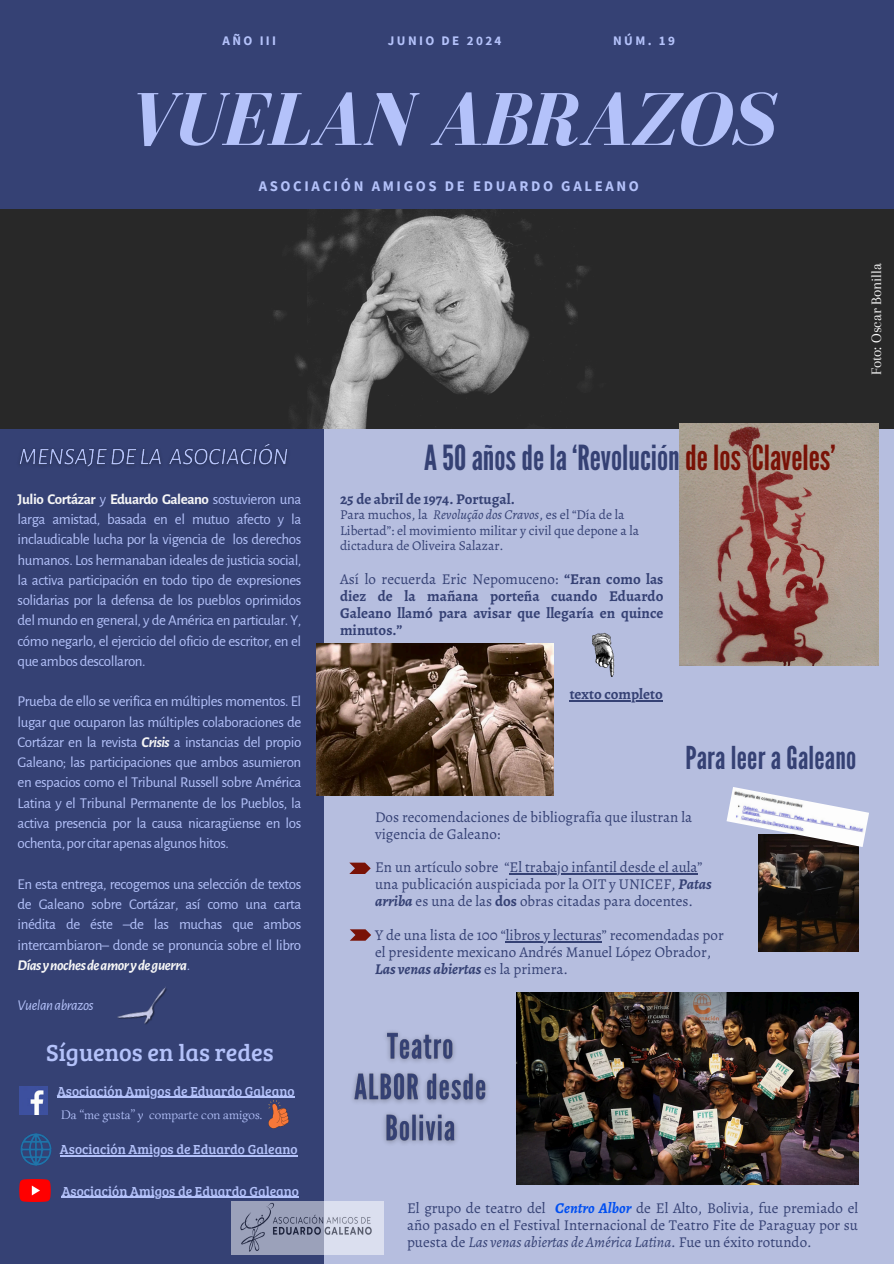
<style>
.page{position:relative;width:894px;height:1264px;background:#fff}
.page>*{position:absolute;margin:0;border:0;box-sizing:border-box;transform-origin:0 0}
.t1{font:italic 700 77.25px "Bodoni FLF";color:#b4c2fa}
.t2{font:34.5px "League Gothic";color:#354174}
.t3{font:31.5px "League Gothic";letter-spacing:.01em;color:#354174}
.t4{font:24px "Bree Serif";color:#b4c2fa}
.t5{font:15px/20.2px "Alegreya Sans";letter-spacing:-.03em;color:#b4c2fa;text-align:justify}
.t6{font:15px/16.8px "Alegreya";color:#354174}
.t7{font:700 15px/16.8px "Alegreya";color:#354174;text-align:justify}
.t8{font:15px "Arapey";color:#fbfbfb}
.t9{font:italic 15px "Alegreya Sans";letter-spacing:-.03em;color:#b4c2fa}
.t10{font:700 14.7px "Source Sans Pro";letter-spacing:.18em;color:#b4c2fa}
.t11{font:13.5px/15.8px "Alegreya";color:#354174}
.t12{font:13.5px "Bree Serif";color:#b4c2fa}
.t13{font:700 13.05px "Source Sans Pro";letter-spacing:.18em;color:#b4c2fa}
.t14{font:12.75px "Simonetta";color:#b4c2fa}
.s1{font-weight:700;color:#f6f6f6}
.s2{font-weight:700;font-style:italic;color:#f6f6f6}
.s3{color:#791206}
.s4{font-style:italic}
.s5{font-weight:400}
.s6{font-weight:700;font-style:italic}
.s7{font-weight:700}
.s8{font-weight:700;font-style:italic;color:#004ff1}
</style>
<div class="page">
<div style="left:0;top:0;width:893px;height:1263px;background:#b6bedf"></div>
<div style="left:0;top:428px;width:324px;height:835px;background:#354174"></div>
<div style="left:0;top:0;width:893px;height:240px;background:#354174"></div>
<img style="left:0;top:210px;width:893px;height:218px">
<img style="left:231px;top:1201px;width:152px;height:53px">
<img style="left:117px;top:987px;width:50px;height:38px">
<svg style="left:268px;top:1100px;width:21px;height:29px"></svg>
<img style="left:19px;top:1086px;width:29px;height:28px">
<hr style="left:57px;top:1096px;width:237px;height:1px;background:#b4c2fa">
<img style="left:20px;top:1133px;width:32px;height:32px">
<hr style="left:60px;top:1155px;width:237px;height:1px;background:#b4c2fa">
<img style="left:19px;top:1179px;width:32px;height:22px">
<hr style="left:62px;top:1196px;width:237px;height:1px;background:#b4c2fa">
<img style="left:317px;top:643px;width:236px;height:152px">
<img style="left:679px;top:424px;width:198px;height:242px">
<img style="left:516px;top:992px;width:342px;height:192px">
<img style="left:758px;top:847px;width:100px;height:104px">
<img style="left:726px;top:787px;width:142px;height:60px">
<img style="left:19px;top:444px;width:269px;height:23px">
<hr style="left:509px;top:873px;width:188px;height:1px;background:#354174">
<hr style="left:505px;top:941px;width:96px;height:1px;background:#354174">
<svg style="left:349px;top:862px;width:21px;height:12px"></svg>
<svg style="left:350px;top:929px;width:21px;height:11px"></svg>
<img style="left:352px;top:1031px;width:136px;height:113px">
<hr style="left:569px;top:700px;width:93px;height:1px;background:#354174">
<img style="left:592px;top:633px;width:22px;height:44px">
<h2 class="t13" style="left:222px;top:32px;width:55px">AÑO III</h2>
<h2 class="t13" style="left:388px;top:32px;width:115px">JUNIO DE 2024</h2>
<h2 class="t13" style="left:613px;top:32px;width:63px">NÚM. 19</h2>
<p class="t1" style="left:124px;top:78px;width:650px">VUELAN ABRAZOS</p>
<p class="t10" style="left:258px;top:176px;width:381px">ASOCIACIÓN AMIGOS DE EDUARDO GALEANO</p>
<p class="t5" style="left:18px;top:489px;width:285px"><span class="s1">Julio Cortázar</span> y <span class="s1">Eduardo Galeano</span> sostuvieron una larga amistad, basada en el mutuo afecto y la inclaudicable lucha por la vigencia de los derechos humanos. Los hermanaban ideales de justicia social, la activa participación en todo tipo de expresiones solidarias por la defensa de los pueblos oprimidos del mundo en general, y de América en particular. Y, cómo negarlo, el ejercicio del oficio de escritor, en el queambosdescollaron.</p>
<p class="t5" style="left:18px;top:691px;width:285px">Prueba de ello se verifica en múltiples momentos. El lugar que ocuparon las múltiples colaboraciones de Cortázar en la revista <span class="s2">Crisis</span> a instancias del propio Galeano; las participaciones que ambos asumieron en espacios como el Tribunal Russell sobre América Latina y el Tribunal Permanente de los Pueblos, la activa presencia por la causa nicaragüense en los ochenta,porcitarapenasalgunoshitos.</p>
<p class="t5" style="left:18px;top:874px;width:285px">En esta entrega, recogemos una selección de textos de Galeano sobre Cortázar, así como una carta inédita de éste –de las muchas que ambos intercambiaron– donde se pronuncia sobre el libro <span class="s2">Díasynochesdeamorydeguerra</span>.</p>
<p class="t9" style="left:18px;top:998px;width:77px">Vuelanabrazos</p>
<h6 class="t4" style="left:46px;top:1034px;width:229px">Síguenos en las redes</h6>
<h5 class="t12" style="left:57px;top:1080px;width:239px">Asociación Amigos de Eduardo Galeano</h5>
<p class="t14" style="left:61px;top:1106px;width:203px">Da “me gusta” y comparte con amigos.</p>
<p class="t12" style="left:60px;top:1139px;width:239px">Asociación Amigos de Eduardo Galeano</p>
<p class="t12" style="left:62px;top:1180px;width:239px">Asociación Amigos de Eduardo Galeano</p>
<p class="t8" style="left:867px;top:375px;width:114px;rotate:-90deg">Foto: Oscar Bonilla</p>
<h2 class="t2" style="left:424px;top:437px;width:413px">A50añosdela‘Revolución<span class="s3">delos Claveles’</span></h2>
<p class="t7" style="left:340px;top:491px;width:176px">25 de abril de 1974. Portugal.</p>
<p class="t11" style="left:340px;top:506px;width:300px">Para muchos, la <span class="s4">Revolução dos Cravos</span>, es el “Día de la<br>Libertad”: el movimiento militar y civil que depone a la dictadura de Oliveira Salazar.</p>
<p class="t7" style="left:340px;top:570px;width:325px"><span class="s5">Así lo recuerda Eric Nepomuceno:</span> “Eran como las diez de la mañana porteña cuando Eduardo Galeano llamó para avisar que llegaría en quince minutos.”</p>
<p class="t7" style="left:569px;top:685px;width:95px">texto completo</p>
<p class="t3" style="left:685px;top:740px;width:172px">Para leer a Galeano</p>
<p class="t6" style="left:375px;top:808px;width:318px">Dos recomendaciones de bibliografía que ilustran la vigencia de Galeano:</p>
<p class="t6" style="left:375px;top:858px;width:329px">En un artículo sobre “El trabajo infantil desde el aula”</p>
<p class="t6" style="left:375px;top:875px;width:338px">una publicación auspiciada por la OIT y UNICEF, <span class="s6">Patas arriba</span> es una de las <span class="s7">dos</span> obras citadas para docentes.</p>
<p class="t6" style="left:375px;top:926px;width:350px">Y de una lista de 100 “libros y lecturas” recomendadas por</p>
<p class="t6" style="left:375px;top:943px;width:337px">el presidente mexicano Andrés Manuel López Obrador,<br><span class="s6">Las venas abiertas</span> es la primera.</p>
<p class="t6" style="left:407px;top:1199px;width:452px;text-align:justify">El grupo de teatro del <span class="s8">Centro Albor</span> de El Alto, Bolivia, fue premiado el año pasado en el Festival Internacional de Teatro Fite de Paraguay por su puesta de <span class="s4">Las venas abiertas de América Latina</span>. Fue un éxito rotundo.</p>
</div>
